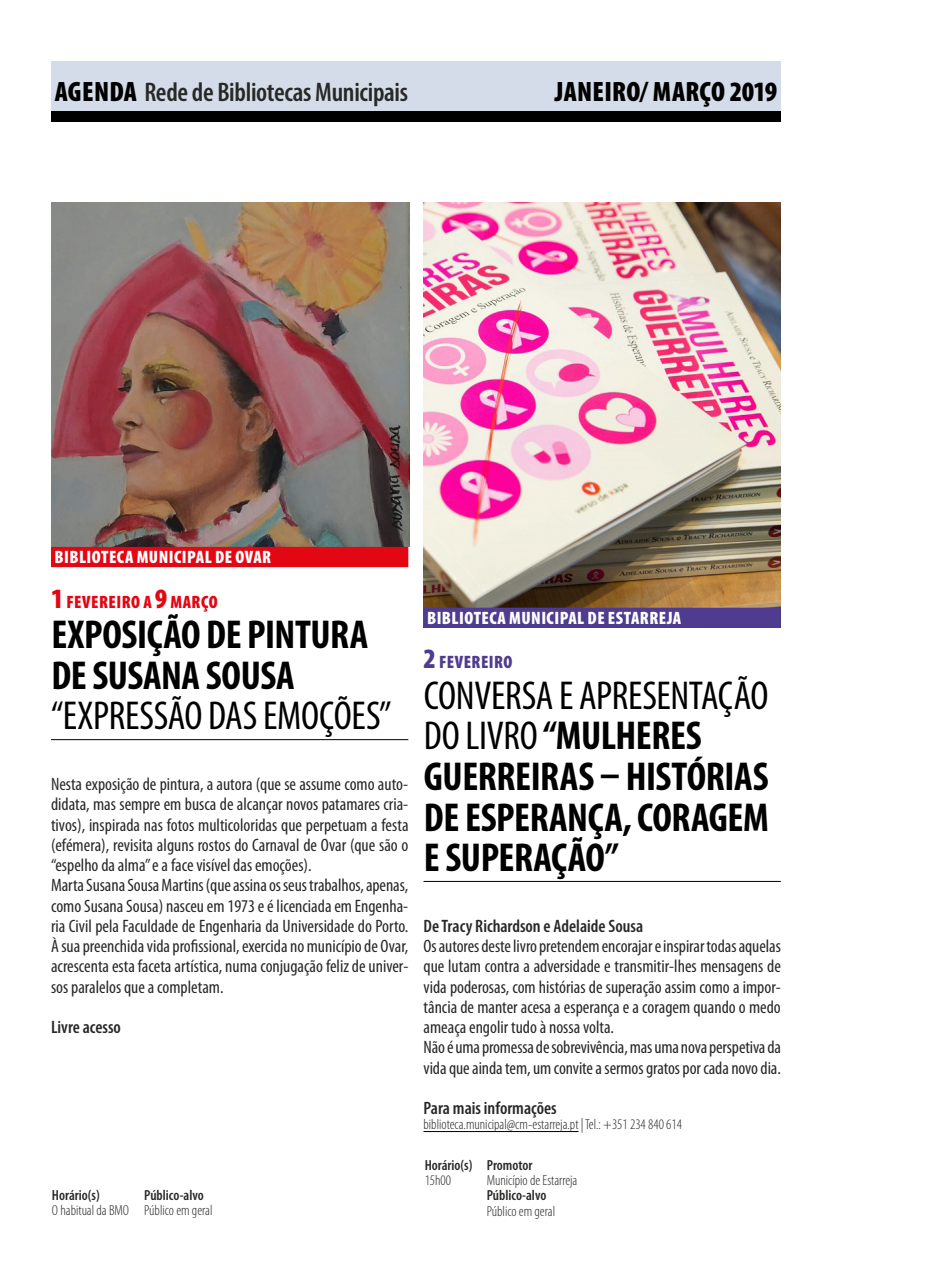
<style>
.page{position:relative;width:925px;height:1276px;background:#fff}
.page>*{position:absolute;margin:0;border:0;box-sizing:border-box;transform-origin:0 0}
.t1{font:700 condensed 40.5px/40.5px "Myriad Pro";letter-spacing:-.01em;color:#000}
.t2{font:condensed 40.5px "Myriad Pro";letter-spacing:-.005em;color:#000}
.t3{font:900 condensed 28.12px "Myriad Pro";letter-spacing:.005em;color:#000}
.t4{font:600 condensed 27px "Myriad Pro";letter-spacing:-.01em;color:#282827}
.t5{font:condensed 18px/20.2px "Myriad Pro";color:#282827}
.t6{font:600 condensed 18px "Myriad Pro";color:#282827}
.t7{font:900 condensed 18px "Myriad Pro";letter-spacing:.025em;color:#fff}
.t8{font:900 condensed 18px "Myriad Pro";letter-spacing:.025em;color:#e30613}
.t9{font:900 condensed 18px "Myriad Pro";letter-spacing:.025em;color:#4f3b8f}
.t10{font:300 condensed 14.62px "Myriad Pro";color:#282827}
.t11{font:600 condensed 14.62px "Myriad Pro";color:#282827}
.s1{font-weight:900;font-size:28.12px;color:#000}
.s2{font-size:28.12px}
.s3{font-weight:400}
</style>
<div class="page">
<div style="left:51px;top:61px;width:730px;height:50px;background:#d5dce9"></div>
<div style="left:51px;top:111px;width:730px;height:11px;background:#000"></div>
<img style="left:423px;top:203px;width:358px;height:404px">
<div style="left:423px;top:607px;width:358px;height:21px;background:#4f3b8f"></div>
<hr style="left:423px;top:881px;width:358px;height:1px;background:#000">
<hr style="left:423px;top:1131px;width:155px;height:1px;background:#000">
<img style="left:51px;top:203px;width:358px;height:344px">
<div style="left:51px;top:547px;width:357px;height:20px;background:#e30613"></div>
<hr style="left:51px;top:739px;width:357px;height:1px;background:#000">
<h3 class="t4" style="left:55px;top:78px;width:355px"><span class="s1">AGENDA</span> Rede de Bibliotecas Municipais</h3>
<h2 class="t3" style="left:555px;top:76px;width:224px">JANEIRO/ MARÇO 2019</h2>
<p class="t7" style="left:55px;top:547px;width:218px">BIBLIOTECA MUNICIPAL DE OVAR</p>
<p class="t8" style="left:51px;top:591px;width:168px"><span class="s2">1</span> FEVEREIRO A <span class="s2">9</span> MARÇO</p>
<h1 class="t1" style="left:51px;top:615px;width:318px">EXPOSIÇÃO DE PINTURA<br>DE SUSANA SOUSA</h1>
<h1 class="t2" style="left:51px;top:694px;width:342px">“EXPRESSÃO DAS EMOÇÕES”</h1>
<p class="t5" style="left:51px;top:774px;width:359px">Nesta exposição de pintura, a autora (que se assume como auto&shy;didata, mas sempre em busca de alcançar novos patamares cria&shy;tivos), inspirada nas fotos multicoloridas que perpetuam a festa (efémera), revisita alguns rostos do Carnaval de Ovar (que são o “espelho da alma” e a face visível das emoções).<br>Marta Susana Sousa Martins (que assina os seus trabalhos, apenas, como Susana Sousa) nasceu em 1973 e é licenciada em Engenha&shy;ria Civil pela Faculdade de Engenharia da Universidade do Porto.<br>À sua preenchida vida profissional, exercida no município de Ovar, acrescenta esta faceta artística, numa conjugação feliz de univer&shy;sos paralelos que a completam.</p>
<p class="t6" style="left:51px;top:1017px;width:71px">Livre acesso</p>
<p class="t11" style="left:52px;top:1187px;width:49px">Horário(s)</p>
<p class="t10" style="left:52px;top:1202px;width:79px">O habitual da BMO</p>
<p class="t11" style="left:144px;top:1187px;width:61px">Público-alvo</p>
<p class="t10" style="left:144px;top:1202px;width:70px">Público em geral</p>
<p class="t7" style="left:427px;top:608px;width:256px">BIBLIOTECA MUNICIPAL DE ESTARREJA</p>
<p class="t9" style="left:423px;top:652px;width:91px"><span class="s2">2</span> FEVEREIRO</p>
<h1 class="t1" style="left:424px;top:676px;width:346px"><span class="s3">CONVERSA E APRESENTAÇÃO<br>DO LIVRO</span> “MULHERES<br>GUERREIRAS – HISTÓRIAS<br>DE ESPERANÇA, CORAGEM<br>E SUPERAÇÃO”</h1>
<p class="t6" style="left:423px;top:916px;width:221px">De Tracy Richardson e Adelaide Sousa</p>
<p class="t5" style="left:423px;top:936px;width:359px">Os autores deste livro pretendem encorajar e inspirar todas aquelas que lutam contra a adversidade e transmitir-lhes mensagens de vida poderosas, com histórias de superação assim como a impor&shy;tância de manter acesa a esperança e a coragem quando o medo ameaça engolir tudo à nossa volta.<br>Não é uma promessa de sobrevivência, mas uma nova perspetiva da vida que ainda tem, um convite a sermos gratos por cada novo dia.</p>
<p class="t6" style="left:423px;top:1098px;width:135px">Para mais informações</p>
<p class="t10" style="left:423px;top:1116px;width:260px">biblioteca.municipal@cm-estarreja.pt | Tel.: +351 234 840 614</p>
<p class="t11" style="left:425px;top:1157px;width:49px">Horário(s)</p>
<p class="t10" style="left:425px;top:1172px;width:28px">15h00</p>
<p class="t11" style="left:487px;top:1157px;width:47px">Promotor</p>
<p class="t10" style="left:487px;top:1172px;width:92px">Município de Estarreja</p>
<p class="t11" style="left:487px;top:1187px;width:61px">Público-alvo</p>
<p class="t10" style="left:487px;top:1203px;width:70px">Público em geral</p>
</div>
